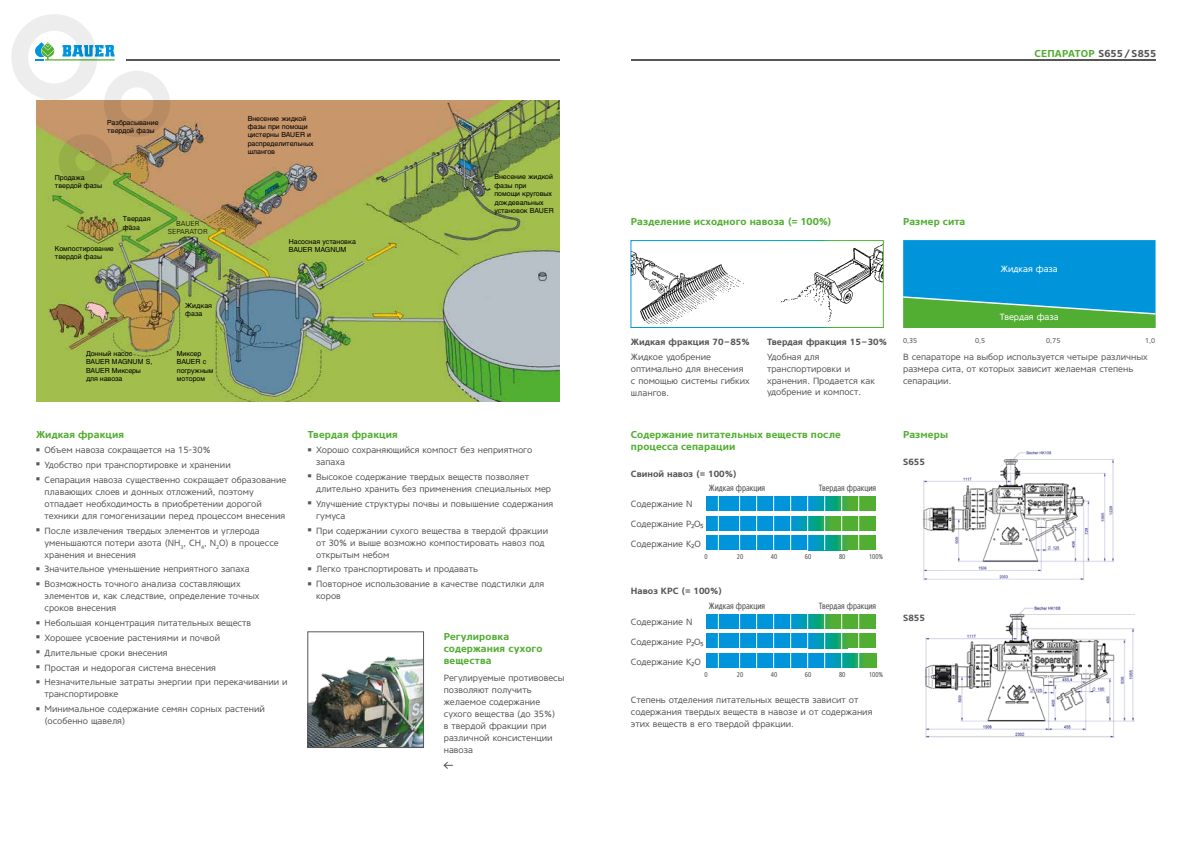
<style>
.page{position:relative;width:1191px;height:842px;background:#fff}
.page>*{position:absolute;margin:0;border:0;box-sizing:border-box;transform-origin:0 0}
.t1{font:700 10px/12px "Core Sans NR65";letter-spacing:.01em;color:#52ae32}
.t2{font:9px/12px "Core Sans NR45";color:#575756}
.t3{font:700 9px "Core Sans NR65";color:#575756}
.t4{font:9px "Core Sans NR47 Cn";color:#575756}
.t5{font:9px "Core Sans NR45";color:#fff}
.t6{font:7px/8.4px "Helvetica Cyr Upright";color:#000}
.t7{font:7px "Core Sans NR47 Cn";color:#575756}
.t8{font:7px "Core Sans NR45";color:#575756}
.t9{font:300 7px/8.4px "Univers";color:#000;text-align:center}
.s1{color:#575756}
</style>
<div class="page">
<hr style="left:126px;top:59px;width:434px;height:2px;background:#575756">
<img style="left:36px;top:101px;width:523px;height:300px">
<img style="left:922px;top:451px;width:193px;height:130px">
<img style="left:924px;top:606px;width:211px;height:132px">
<svg style="left:11px;top:14px;width:159px;height:174px"></svg>
<hr style="left:631px;top:59px;width:524px;height:2px;background:#575756">
<img style="left:309px;top:656px;width:113px;height:90px">
<div style="left:307px;top:631px;width:117px;height:117px;border:1px solid #575756"></div>
<svg style="left:443px;top:761px;width:10px;height:8px"></svg>
<svg style="left:903px;top:240px;width:252px;height:88px;background:#189db1"></svg>
<div style="left:706px;top:496px;width:113px;height:14px;background:#0095db"></div>
<div style="left:819px;top:496px;width:57px;height:14px;background:#52ae32"></div>
<svg style="left:808px;top:496px;width:39px;height:14px"></svg>
<div style="left:706px;top:516px;width:113px;height:14px;background:#0095db"></div>
<div style="left:819px;top:516px;width:57px;height:14px;background:#52ae32"></div>
<svg style="left:791px;top:516px;width:39px;height:14px"></svg>
<div style="left:706px;top:536px;width:113px;height:14px;background:#0095db"></div>
<div style="left:819px;top:536px;width:57px;height:14px;background:#52ae32"></div>
<svg style="left:808px;top:536px;width:39px;height:14px"></svg>
<hr style="left:858px;top:496px;width:1px;height:54px;background:#fff">
<hr style="left:841px;top:496px;width:1px;height:54px;background:#fff">
<hr style="left:824px;top:496px;width:1px;height:54px;background:#fff">
<hr style="left:807px;top:496px;width:1px;height:54px;background:#fff">
<hr style="left:790px;top:496px;width:1px;height:54px;background:#fff">
<hr style="left:773px;top:496px;width:1px;height:54px;background:#fff">
<hr style="left:756px;top:496px;width:1px;height:54px;background:#fff">
<hr style="left:739px;top:496px;width:1px;height:54px;background:#fff">
<hr style="left:718px;top:496px;width:1px;height:54px;background:#fff">
<div style="left:706px;top:614px;width:113px;height:14px;background:#0095db"></div>
<div style="left:819px;top:614px;width:57px;height:14px;background:#52ae32"></div>
<svg style="left:791px;top:614px;width:39px;height:14px"></svg>
<div style="left:706px;top:634px;width:113px;height:14px;background:#0095db"></div>
<div style="left:819px;top:634px;width:57px;height:14px;background:#52ae32"></div>
<svg style="left:808px;top:634px;width:39px;height:14px"></svg>
<div style="left:706px;top:654px;width:136px;height:14px;background:#0095db"></div>
<div style="left:842px;top:654px;width:34px;height:14px;background:#52ae32"></div>
<svg style="left:825px;top:654px;width:39px;height:14px"></svg>
<hr style="left:858px;top:614px;width:1px;height:54px;background:#fff">
<hr style="left:841px;top:614px;width:1px;height:54px;background:#fff">
<hr style="left:824px;top:614px;width:1px;height:54px;background:#fff">
<hr style="left:807px;top:614px;width:1px;height:54px;background:#fff">
<hr style="left:790px;top:614px;width:1px;height:54px;background:#fff">
<hr style="left:773px;top:614px;width:1px;height:54px;background:#fff">
<hr style="left:756px;top:614px;width:1px;height:54px;background:#fff">
<hr style="left:739px;top:614px;width:1px;height:54px;background:#fff">
<hr style="left:718px;top:614px;width:1px;height:54px;background:#fff">
<div style="left:630px;top:240px;width:253px;height:88px;border:1px solid #fff"></div>
<img style="left:631px;top:248px;width:113px;height:75px">
<img style="left:781px;top:242px;width:101px;height:81px">
<p class="t6" style="left:107px;top:118px;width:53px">Разбрасывание твердой фазы</p>
<p class="t6" style="left:55px;top:173px;width:49px">Продажа твердой фазы</p>
<p class="t6" style="left:55px;top:244px;width:60px">Компостирование твердой фазы</p>
<p class="t6" style="left:123px;top:215px;width:29px">Твердая фаза</p>
<p class="t9" style="left:168px;top:219px;width:41px">BAUER<br>SEPARATOR</p>
<p class="t6" style="left:185px;top:301px;width:28px">Жидкая фаза</p>
<p class="t6" style="left:86px;top:349px;width:68px">Донный насос<br>BAUER MAGNUM S,<br>BAUER Миксеры для навоза</p>
<p class="t6" style="left:177px;top:349px;width:38px">Миксер<br>BAUER с погружным мотором</p>
<p class="t6" style="left:248px;top:114px;width:67px">Внесение жидкой фазы при помощи цистерны BAUER и распределительных шлангов</p>
<p class="t6" style="left:289px;top:237px;width:69px">Насосная установка<br>BAUER MAGNUM</p>
<p class="t6" style="left:494px;top:173px;width:61px">Внесение жидкой фазы при помощи круговых дождевальных установок BAUER</p>
<p class="t1" style="left:36px;top:429px;width:90px">Жидкая фракция</p>
<p class="t2" style="left:36px;top:444px;width:176px"><sup>■</sup> Объем навоза сокращается на 15-30%</p>
<p class="t2" style="left:36px;top:459px;width:196px"><sup>■</sup> Удобство при транспортировке и хранении</p>
<p class="t2" style="left:45px;top:474px;width:243px;text-indent:-9px"><sup>■</sup> Сепарация навоза существенно сокращает образование плавающих слоев и донных отложений, поэтому отпадает необходимость в приобретении дорогой техники для гомогенизации перед процессом внесения</p>
<p class="t2" style="left:45px;top:524px;width:236px;text-indent:-9px"><sup>■</sup> После извлечения твердых элементов и углерода уменьшаются потери азота (NH<sub>3</sub>, CH<sub>4</sub>, N<sub>2</sub>O) в процессе хранения и внесения</p>
<p class="t2" style="left:36px;top:563px;width:215px"><sup>■</sup> Значительное уменьшение неприятного запаха</p>
<p class="t2" style="left:45px;top:578px;width:217px;text-indent:-9px"><sup>■</sup> Возможность точного анализа составляющих элементов и, как следствие, определение точных сроков внесения</p>
<p class="t2" style="left:36px;top:617px;width:217px"><sup>■</sup> Небольшая концентрация питательных веществ</p>
<p class="t2" style="left:36px;top:632px;width:186px"><sup>■</sup> Хорошее усвоение растениями и почвой</p>
<p class="t2" style="left:36px;top:647px;width:133px"><sup>■</sup> Длительные сроки внесения</p>
<p class="t2" style="left:36px;top:661px;width:181px"><sup>■</sup> Простая и недорогая система внесения</p>
<p class="t2" style="left:45px;top:676px;width:245px;text-indent:-9px"><sup>■</sup> Незначительные затраты энергии при перекачивании и транспортировке</p>
<p class="t2" style="left:45px;top:703px;width:222px;text-indent:-9px"><sup>■</sup> Минимальное содержание семян сорных растений (особенно щавеля)</p>
<p class="t1" style="left:308px;top:429px;width:92px">Твердая фракция</p>
<p class="t2" style="left:316px;top:444px;width:218px;text-indent:-9px"><sup>■</sup> Хорошо сохраняющийся компост без неприятного запаха</p>
<p class="t2" style="left:316px;top:471px;width:236px;text-indent:-9px"><sup>■</sup> Высокое содержание твердых веществ позволяет длительно хранить без применения специальных мер</p>
<p class="t2" style="left:316px;top:498px;width:239px;text-indent:-9px"><sup>■</sup> Улучшение структуры почвы и повышение содержания гумуса</p>
<p class="t2" style="left:316px;top:524px;width:233px;text-indent:-9px"><sup>■</sup> При содержании сухого вещества в твердой фракции от 30% и выше возможно компостировать навоз под открытым небом</p>
<p class="t2" style="left:308px;top:563px;width:172px"><sup>■</sup> Легко транспортировать и продавать</p>
<p class="t2" style="left:316px;top:578px;width:230px;text-indent:-9px"><sup>■</sup> Повторное использование в качестве подстилки для коров</p>
<p class="t1" style="left:444px;top:630px;width:100px">Регулировка содержания сухого вещества</p>
<p class="t2" style="left:444px;top:672px;width:122px">Регулируемые противовесы позволяют получить желаемое содержание сухого вещества (до 35%)<br>в твердой фракции при различной консистенции навоза</p>
<p class="t1" style="left:1034px;top:47px;width:123px">СЕПАРАТОР <span class="s1">S655 / S855</span></p>
<p class="t1" style="left:631px;top:215px;width:202px">Разделение исходного навоза (= 100%)</p>
<p class="t3" style="left:631px;top:336px;width:120px">Жидкая фракция 70–85%</p>
<p class="t2" style="left:631px;top:350px;width:120px">Жидкое удобрение оптимально для внесения с помощью системы гибких шлангов.</p>
<p class="t3" style="left:767px;top:336px;width:122px">Твердая фракция 15–30%</p>
<p class="t2" style="left:767px;top:350px;width:109px">Удобная для транспортировки и хранения. Продается как удобрение и компост.</p>
<p class="t1" style="left:631px;top:429px;width:211px">Содержание питательных веществ после процесса сепарации</p>
<p class="t3" style="left:631px;top:468px;width:107px">Свиной навоз (= 100%)</p>
<p class="t2" style="left:631px;top:498px;width:63px">Содержание N</p>
<p class="t4" style="left:709px;top:482px;width:58px">Жидкая фракция</p>
<p class="t2" style="left:631px;top:518px;width:74px">Содержание P2O5</p>
<p class="t2" style="left:631px;top:538px;width:71px">Содержание K2O</p>
<p class="t7" style="left:704px;top:552px;width:5px">0</p>
<p class="t3" style="left:631px;top:585px;width:93px">Навоз КРС (= 100%)</p>
<p class="t7" style="left:737px;top:552px;width:8px">20</p>
<p class="t7" style="left:771px;top:552px;width:8px">40</p>
<p class="t2" style="left:631px;top:616px;width:63px">Содержание N</p>
<p class="t4" style="left:709px;top:600px;width:58px">Жидкая фракция</p>
<p class="t2" style="left:631px;top:635px;width:74px">Содержание P2O5</p>
<p class="t2" style="left:631px;top:655px;width:71px">Содержание K2O</p>
<p class="t7" style="left:704px;top:669px;width:5px">0</p>
<p class="t7" style="left:737px;top:669px;width:8px">20</p>
<p class="t7" style="left:771px;top:669px;width:8px">40</p>
<p class="t4" style="left:818px;top:482px;width:59px">Твердая фракция</p>
<p class="t7" style="left:805px;top:552px;width:8px">60</p>
<p class="t7" style="left:839px;top:552px;width:8px">80</p>
<p class="t7" style="left:869px;top:552px;width:16px">100%</p>
<p class="t4" style="left:818px;top:600px;width:59px">Твердая фракция</p>
<p class="t7" style="left:805px;top:669px;width:8px">60</p>
<p class="t7" style="left:839px;top:669px;width:8px">80</p>
<p class="t7" style="left:869px;top:669px;width:16px">100%</p>
<p class="t2" style="left:631px;top:694px;width:243px">Степень отделения питательных веществ зависит от содержания твердых веществ в навозе и от содержания этих веществ в его твердой фракции.</p>
<p class="t1" style="left:903px;top:215px;width:64px">Размер сита</p>
<p class="t5" style="left:1001px;top:263px;width:58px">Жидкая фаза</p>
<p class="t5" style="left:1000px;top:311px;width:60px">Твердая фаза</p>
<p class="t8" style="left:903px;top:336px;width:16px">0,35</p>
<p class="t8" style="left:975px;top:336px;width:12px">0,5</p>
<p class="t8" style="left:1046px;top:336px;width:16px">0,75</p>
<p class="t8" style="left:1145px;top:336px;width:12px">1,0</p>
<p class="t2" style="left:903px;top:350px;width:246px">В сепараторе на выбор используется четыре различных размера сита, от которых зависит желаемая степень сепарации.</p>
<p class="t1" style="left:903px;top:429px;width:46px">Размеры</p>
<p class="t3" style="left:903px;top:456px;width:23px">S655</p>
<p class="t3" style="left:903px;top:612px;width:23px">S855</p>
</div>
